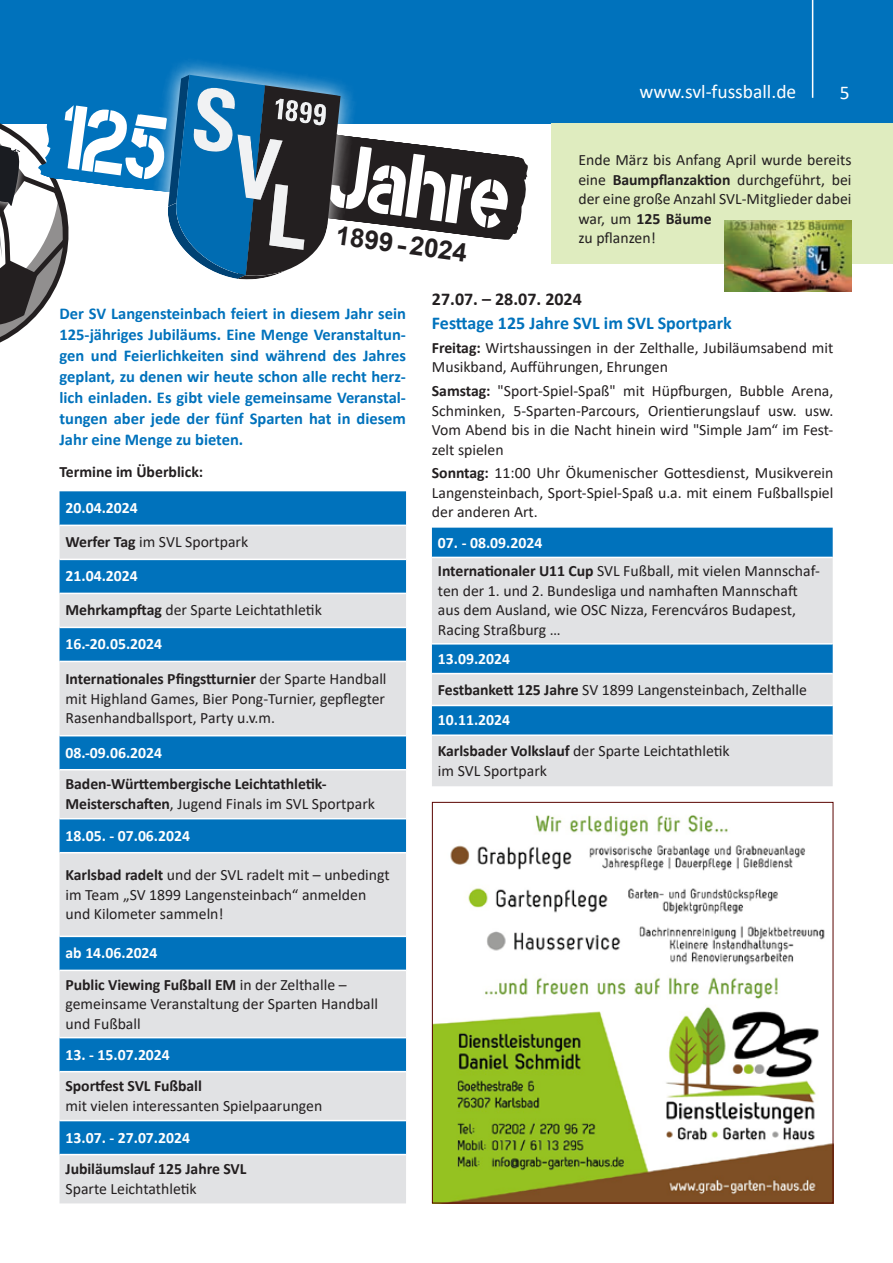
<style>
.page{position:relative;width:893px;height:1263px;background:#fff}
.page>*{position:absolute;margin:0;border:0;box-sizing:border-box;transform-origin:0 0}
.t1{font:90.15px "Capture Smallz Clean";color:#fff;scale:.8 1}
.t2{font:700 25.95px "Arial";color:#231f20}
.t3{font:19.5px "Calibri";color:#fff}
.Fließtext_10_5_pt{font:700 18px "Calibri";color:#0072bc}
.Fließtext_10_5_pt-2{font:700 18px "Calibri";color:#231f20}
.Fließtext_11_pt{font:700 16.5px/21px "Calibri";color:#0072bc;text-align:justify}
.Fließtext_10_5_pt-3{font:15.75px/19.5px "Calibri";color:#231f20}
.Fließtext_10_5_pt-4{font:700 15.75px "Calibri";color:#fff}
.Fließtext_10_5_pt-5{font:700 15.75px "Calibri";letter-spacing:-.005em;color:#231f20}
.s1{font-weight:700}
.s2{font-weight:400}
</style>
<div class="page">
<div style="left:0;top:0;width:893px;height:123px;background:#0072bc"></div>
<hr style="left:812px;top:0;width:1px;height:98px;background:#fff">
<div style="left:551px;top:123px;width:342px;height:141px;background:#dfecbf"></div>
<div style="left:60px;top:491px;width:346px;height:34px;background:#0072bc"></div>
<svg style="left:60px;top:526px;width:346px;height:677px;background:#94bbd6"></svg>
<hr style="left:60px;top:559px;width:346px;height:1px;background:#fff">
<hr style="left:60px;top:593px;width:346px;height:1px;background:#fff">
<hr style="left:60px;top:627px;width:346px;height:1px;background:#fff">
<hr style="left:60px;top:661px;width:346px;height:1px;background:#fff">
<hr style="left:60px;top:735px;width:346px;height:1px;background:#fff">
<hr style="left:60px;top:769px;width:346px;height:1px;background:#fff">
<hr style="left:60px;top:818px;width:346px;height:1px;background:#fff">
<hr style="left:60px;top:852px;width:346px;height:1px;background:#fff">
<hr style="left:60px;top:936px;width:346px;height:1px;background:#fff">
<hr style="left:60px;top:970px;width:346px;height:1px;background:#fff">
<hr style="left:60px;top:1037px;width:346px;height:1px;background:#fff">
<hr style="left:60px;top:1071px;width:346px;height:1px;background:#fff">
<hr style="left:60px;top:1120px;width:346px;height:1px;background:#fff">
<hr style="left:60px;top:1154px;width:346px;height:1px;background:#fff">
<svg style="left:171px;top:61px;width:121px;height:14px"></svg>
<img style="left:434px;top:815px;width:397px;height:386px">
<div style="left:432px;top:528px;width:401px;height:29px;background:#0072bc"></div>
<svg style="left:432px;top:558px;width:401px;height:228px;background:#a8c6da"></svg>
<hr style="left:432px;top:643px;width:401px;height:1px;background:#fff">
<hr style="left:432px;top:673px;width:401px;height:1px;background:#fff">
<hr style="left:432px;top:705px;width:401px;height:1px;background:#fff">
<hr style="left:432px;top:734px;width:401px;height:2px;background:#fff">
<img style="left:724px;top:221px;width:127px;height:71px">
<svg style="left:0;top:75px;width:529px;height:268px"></svg>
<p class="t1" style="left:337px;top:125px;width:232px;rotate:8deg">Jahre</p>
<p class="t2" style="left:339px;top:217px;width:134px;rotate:8deg">1899-2024</p>
<p class="t3" style="left:639px;top:78px;width:158px">www.svl-fussball.de</p>
<p class="t3" style="left:840px;top:79px;width:11px">5</p>
<p class="Fließtext_10_5_pt-3" style="left:578px;top:150px;width:275px">Ende März bis Anfang April wurde bereits eine <span class="s1">Baumpflanzaktion</span> durchgeführt, bei der eine große Anzahl SVL-Mitglieder dabei war, um <span class="s1">125 Bäume<br></span>zu pflanzen!</p>
<p class="Fließtext_11_pt" style="left:60px;top:302px;width:348px">Der SV Langensteinbach feiert in diesem Jahr sein 125-jähriges Jubiläums. Eine Menge Veranstaltun&shy;gen und Feierlichkeiten sind während des Jahres geplant, zu denen wir heute schon alle recht herz&shy;lich einladen. Es gibt viele gemeinsame Veranstal&shy;tungen aber jede der fünf Sparten hat in diesem Jahr eine Menge zu bieten.</p>
<p class="Fließtext_10_5_pt-5" style="left:60px;top:460px;width:145px">Termine im Überblick:</p>
<p class="Fließtext_10_5_pt-4" style="left:66px;top:497px;width:74px">20.04.2024</p>
<p class="Fließtext_10_5_pt-3" style="left:66px;top:532px;width:184px"><span class="s1">Werfer Tag</span> im SVL Sportpark</p>
<p class="Fließtext_10_5_pt-4" style="left:66px;top:565px;width:74px">21.04.2024</p>
<p class="Fließtext_10_5_pt-3" style="left:66px;top:600px;width:258px"><span class="s1">Mehrkampftag</span> der Sparte Leichtathletik</p>
<p class="Fließtext_10_5_pt-4" style="left:66px;top:633px;width:98px">16.-20.05.2024</p>
<p class="Fließtext_10_5_pt-3" style="left:66px;top:669px;width:322px;text-align:justify"><span class="s1">Internationales Pfingstturnier</span> der Sparte Handball mit Highland Games, Bier Pong-Turnier, gepflegter Rasenhandballsport, Party u.v.m.</p>
<p class="Fließtext_10_5_pt-4" style="left:66px;top:741px;width:98px">08.-09.06.2024</p>
<p class="Fließtext_10_5_pt-5" style="left:66px;top:773px;width:263px">Baden-Württembergische Leichtathletik-</p>
<p class="Fließtext_10_5_pt-3" style="left:66px;top:793px;width:311px"><span class="s1">Meisterschaften</span>, Jugend Finals im SVL Sportpark</p>
<p class="Fließtext_10_5_pt-4" style="left:66px;top:824px;width:126px">18.05. - 07.06.2024</p>
<p class="Fließtext_10_5_pt-3" style="left:66px;top:865px;width:326px"><span class="s1">Karlsbad radelt</span> und der SVL radelt mit – unbedingt im Team „SV 1899 Langensteinbach“ anmelden</p>
<p class="Fließtext_10_5_pt-3" style="left:66px;top:904px;width:160px">und Kilometer sammeln!</p>
<p class="Fließtext_10_5_pt-4" style="left:66px;top:942px;width:94px">ab 14.06.2024</p>
<p class="Fließtext_10_5_pt-5" style="left:66px;top:973px;width:283px">Public Viewing Fußball EM <span class="s2">in der Zelthalle –</span></p>
<p class="Fließtext_10_5_pt-3" style="left:66px;top:994px;width:314px">gemeinsame Veranstaltung der Sparten Handball und Fußball</p>
<p class="Fließtext_10_5_pt-4" style="left:66px;top:1043px;width:106px">13. - 15.07.2024</p>
<p class="Fließtext_10_5_pt-3" style="left:66px;top:1076px;width:258px"><span class="s1">Sportfest SVL Fußball<br></span>mit vielen interessanten Spielpaarungen</p>
<p class="Fließtext_10_5_pt-4" style="left:66px;top:1126px;width:126px">13.07. - 27.07.2024</p>
<p class="Fließtext_10_5_pt-5" style="left:66px;top:1158px;width:182px">Jubiläumslauf 125 Jahre SVL</p>
<p class="Fließtext_10_5_pt-3" style="left:66px;top:1178px;width:133px">Sparte Leichtathletik</p>
<p class="Fließtext_10_5_pt-2" style="left:432px;top:287px;width:151px">27.07. – 28.07. 2024</p>
<p class="Fließtext_10_5_pt" style="left:432px;top:310px;width:301px">Festtage 125 Jahre SVL im SVL Sportpark</p>
<p class="Fließtext_10_5_pt-3" style="left:432px;top:337px;width:403px"><span class="s1">Freitag:</span> Wirtshaussingen in der Zelthalle, Jubiläumsabend mit<br>Musikband, Aufführungen, Ehrungen</p>
<p class="Fließtext_10_5_pt-3" style="left:432px;top:381px;width:403px;text-align:justify"><span class="s1">Samstag:</span> "Sport-Spiel-Spaß" mit Hüpfburgen, Bubble Arena, Schminken, 5-Sparten-Parcours, Orientierungslauf usw. usw.<br>Vom Abend bis in die Nacht hinein wird "Simple Jam“ im Fest&shy;zelt spielen</p>
<p class="Fließtext_10_5_pt-3" style="left:432px;top:463px;width:403px;text-align:justify"><span class="s1">Sonntag:</span> 11:00 Uhr Ökumenischer Gottesdienst, Musikverein Langensteinbach, Sport-Spiel-Spaß u.a. mit einem Fußballspiel der anderen Art.</p>
<p class="Fließtext_10_5_pt-4" style="left:438px;top:531px;width:106px">07. - 08.09.2024</p>
<p class="Fließtext_10_5_pt-3" style="left:438px;top:561px;width:383px"><span class="s1">Internationaler U11 Cup</span> SVL Fußball, mit vielen Mannschaf&shy;ten der 1. und 2. Bundesliga und namhaften Mannschaft</p>
<p class="Fließtext_10_5_pt-3" style="left:438px;top:600px;width:359px">aus dem Ausland, wie OSC Nizza, Ferencváros Budapest,<br>Racing Straßburg …</p>
<p class="Fließtext_10_5_pt-4" style="left:438px;top:647px;width:74px">13.09.2024</p>
<p class="Fließtext_10_5_pt-3" style="left:438px;top:679px;width:371px"><span class="s1">Festbankett 125 Jahre</span> SV 1899 Langensteinbach, Zelthalle</p>
<p class="Fließtext_10_5_pt-4" style="left:438px;top:709px;width:74px">10.11.2024</p>
<p class="Fließtext_10_5_pt-3" style="left:438px;top:741px;width:293px"><span class="s1">Karlsbader Volkslauf</span> der Sparte Leichtathletik</p>
<p class="Fließtext_10_5_pt-3" style="left:438px;top:760px;width:111px">im SVL Sportpark</p>
</div>
